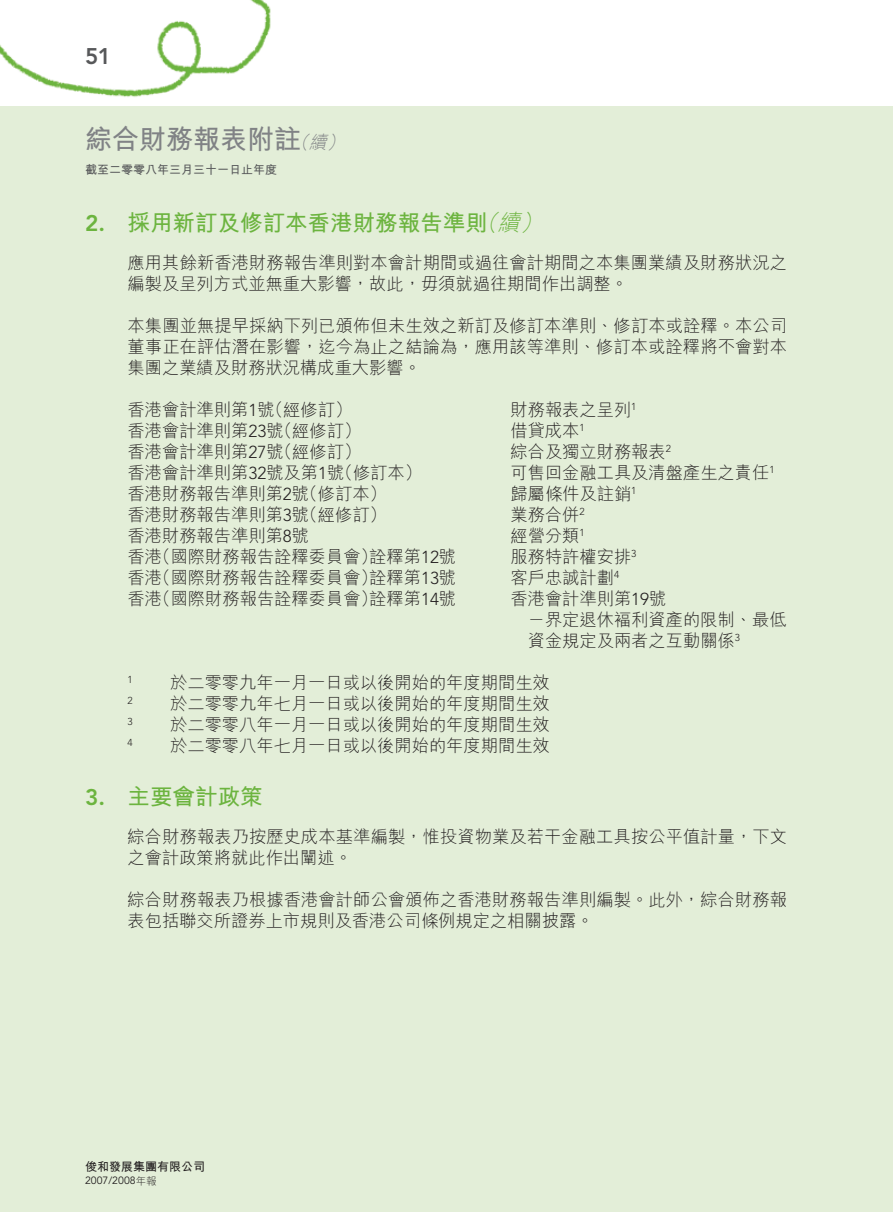
<style>
.page{position:relative;width:893px;height:1212px;background:#fff}
.page>*{position:absolute;margin:0;border:0;box-sizing:border-box;transform-origin:0 0}
.t1{font:27px "M Hei HK Bold E Ten B5 H";color:#808285}
.t2{font:22.5px "M Hei HK Bold E Ten B5 H";color:#6cb43f}
.t3{font:800 22.5px "Avenir LT Std";color:#57585a}
.t4{font:17.25px/21px "M Hei HK Light E Ten B5 H";color:#231f20}
.t5{font:12px "M Hei HK Bold E Ten B5 H";color:#57585a}
.t6{font:12px "M Hei HK Bold E Ten B5 H";color:#231f20}
.t7{font:10.5px "Avenir LT Std";color:#231f20}
.t8{font:300 10.05px "Avenir LT Std";color:#231f20}
.s1{font-family:"M Hei HK Light E Ten B5 H";font-style:italic;font-size:18px}
.s2{font-family:"Avenir LT Std";font-weight:800}
.s3{font-family:"M Hei HK Light E Ten B5 H";font-style:italic}
.s4{font-family:"Avenir LT Std";font-weight:300}
.s5{font-family:"M Hei HK Light E Ten B5 H"}
</style>
<div class="page">
<img style="left:0;top:0;width:317px;height:107px">
<div style="left:0;top:107px;width:892px;height:1105px;background:#e3eed8"></div>
<h2 class="t3" style="left:85px;top:43px;width:27px">51</h2>
<h1 class="t1" style="left:85px;top:129px;width:265px">綜合財務報表附註<span class="s1">（續）</span></h1>
<p class="t5" style="left:85px;top:165px;width:193px">截至二零零八年三月三十一日止年度</p>
<h2 class="t2" style="left:85px;top:214px;width:464px"><span class="s2">2.</span> 採用新訂及修訂本香港財務報告準則<span class="s3">（續）</span></h2>
<p class="t4" style="left:128px;top:254px;width:661px">應用其餘新香港財務報告準則對本會計期間或過往會計期間之本集團業績及財務狀況之編製及呈列方式並無重大影響，故此，毋須就過往期間作出調整。</p>
<p class="t4" style="left:128px;top:317px;width:661px;text-align:justify">本集團並無提早採納下列已頒佈但未生效之新訂及修訂本準則、修訂本或詮釋。本公司董事正在評估潛在影響，迄今為止之結論為，應用該等準則、修訂本或詮釋將不會對本集團之業績及財務狀況構成重大影響。</p>
<p class="t4" style="left:128px;top:401px;width:226px">香港會計準則第<span class="s4">1</span>號（經修訂）</p>
<p class="t4" style="left:510px;top:401px;width:127px">財務報表之呈列<sup>1</sup></p>
<p class="t4" style="left:128px;top:422px;width:235px">香港會計準則第<span class="s4">23</span>號（經修訂）</p>
<p class="t4" style="left:510px;top:422px;width:76px">借貸成本<sup>1</sup></p>
<p class="t4" style="left:128px;top:443px;width:235px">香港會計準則第<span class="s4">27</span>號（經修訂）</p>
<p class="t4" style="left:510px;top:443px;width:162px">綜合及獨立財務報表<sup>2</sup></p>
<p class="t4" style="left:128px;top:464px;width:296px">香港會計準則第<span class="s4">32</span>號及第<span class="s4">1</span>號（修訂本）</p>
<p class="t4" style="left:510px;top:464px;width:265px">可售回金融工具及清盤產生之責任<sup>1</sup></p>
<p class="t4" style="left:128px;top:485px;width:261px">香港財務報告準則第<span class="s4">2</span>號（修訂本）</p>
<p class="t4" style="left:510px;top:485px;width:127px">歸屬條件及註銷<sup>1</sup></p>
<p class="t4" style="left:128px;top:506px;width:261px">香港財務報告準則第<span class="s4">3</span>號（經修訂）</p>
<p class="t4" style="left:510px;top:506px;width:76px">業務合併<sup>2</sup></p>
<p class="t4" style="left:128px;top:527px;width:183px">香港財務報告準則第<span class="s4">8</span>號</p>
<p class="t4" style="left:510px;top:527px;width:76px">經營分類<sup>1</sup></p>
<p class="t4" style="left:128px;top:548px;width:330px">香港（國際財務報告詮釋委員會）詮釋第<span class="s4">12</span>號</p>
<p class="t4" style="left:510px;top:548px;width:127px">服務特許權安排<sup>3</sup></p>
<p class="t4" style="left:128px;top:569px;width:330px">香港（國際財務報告詮釋委員會）詮釋第<span class="s4">13</span>號</p>
<p class="t4" style="left:510px;top:569px;width:110px">客戶忠誠計劃<sup>4</sup></p>
<p class="t4" style="left:128px;top:590px;width:330px">香港（國際財務報告詮釋委員會）詮釋第<span class="s4">14</span>號</p>
<p class="t4" style="left:527px;top:590px;width:260px;text-indent:-17px">香港會計準則第<span class="s4">19</span>號<br>－界定退休褔利資產的限制、最低資金規定及兩者之互動關係<sup>3</sup></p>
<p class="t8" style="left:128px;top:675px;width:7px">1</p>
<p class="t4" style="left:170px;top:674px;width:381px">於二零零九年一月一日或以後開始的年度期間生效</p>
<p class="t8" style="left:128px;top:696px;width:7px">2</p>
<p class="t4" style="left:170px;top:695px;width:381px">於二零零九年七月一日或以後開始的年度期間生效</p>
<p class="t8" style="left:128px;top:717px;width:7px">3</p>
<p class="t4" style="left:170px;top:716px;width:381px">於二零零八年一月一日或以後開始的年度期間生效</p>
<p class="t8" style="left:128px;top:738px;width:7px">4</p>
<p class="t4" style="left:170px;top:737px;width:381px">於二零零八年七月一日或以後開始的年度期間生效</p>
<h2 class="t2" style="left:85px;top:788px;width:179px"><span class="s2">3.</span> 主要會計政策</h2>
<p class="t4" style="left:128px;top:829px;width:661px">綜合財務報表乃按歷史成本基準編製，惟投資物業及若干金融工具按公平值計量，下文之會計政策將就此作出闡述。</p>
<p class="t4" style="left:128px;top:892px;width:661px">綜合財務報表乃根據香港會計師公會頒佈之香港財務報告準則編製。此外，綜合財務報表包括聯交所證券上市規則及香港公司條例規定之相關披露。</p>
<p class="t6" style="left:85px;top:1162px;width:121px">俊和發展集團有限公司</p>
<p class="t7" style="left:85px;top:1174px;width:73px">2007/2008<span class="s5">年報</span></p>
</div>
